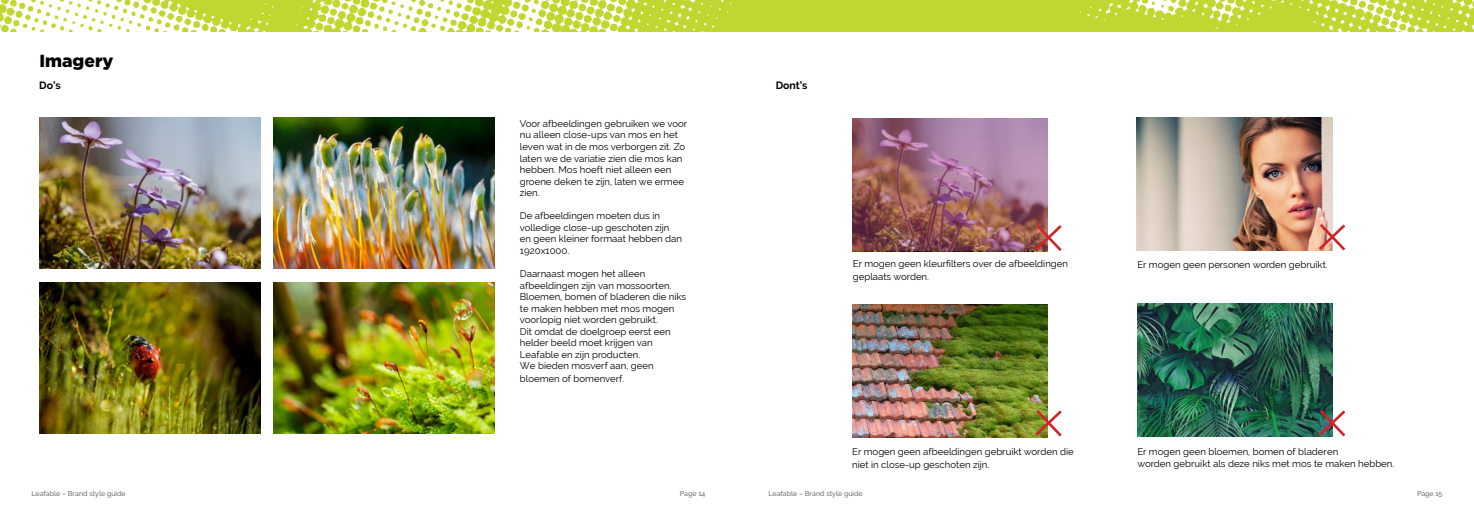
<style>
.page{position:relative;width:1474px;height:521px;background:#fff}
.page>*{position:absolute;margin:0;border:0;box-sizing:border-box;transform-origin:0 0}
.t1{font:900 17.5px "Gotham";color:#000}
.t2{font:700 10.5px "Raleway";color:#000}
.t3{font:9.62px/11.5px "Raleway";color:#000}
.t4{font:500 7px "Raleway";color:#6d6e71}
</style>
<div class="page">
<img style="left:0;top:0;width:1473px;height:32px">
<img style="left:39px;top:118px;width:222px;height:150px">
<img style="left:39px;top:282px;width:222px;height:151px">
<img style="left:852px;top:118px;width:195px;height:133px">
<svg style="left:1032px;top:222px;width:30px;height:30px"></svg>
<img style="left:273px;top:118px;width:221px;height:150px">
<img style="left:273px;top:282px;width:221px;height:151px">
<img style="left:852px;top:304px;width:195px;height:133px">
<svg style="left:1032px;top:407px;width:30px;height:31px"></svg>
<img style="left:1136px;top:118px;width:196px;height:132px">
<svg style="left:1315px;top:221px;width:31px;height:30px"></svg>
<img style="left:1137px;top:303px;width:194px;height:133px">
<svg style="left:1315px;top:407px;width:31px;height:30px"></svg>
<h1 class="t1" style="left:39px;top:51px;width:76px">Imagery</h1>
<p class="t2" style="left:39px;top:79px;width:23px">Do’s</p>
<p class="t2" style="left:775px;top:79px;width:33px">Dont’s</p>
<p class="t3" style="left:520px;top:118px;width:169px">Voor afbeeldingen gebruiken we voor nu alleen close-ups van mos en het leven wat in de mos verborgen zit. Zo laten we de variatie zien die mos kan hebben. Mos hoeft niet alleen een groene deken te zijn, laten we ermee zien.</p>
<p class="t3" style="left:520px;top:210px;width:164px">De afbeeldingen moeten dus in volledige close-up geschoten zijn en geen kleiner formaat hebben dan<br>1920x1000.</p>
<p class="t3" style="left:520px;top:268px;width:168px">Daarnaast mogen het alleen afbeeldingen zijn van mossoorten.<br>Bloemen, bomen of bladeren die niks te maken hebben met mos mogen voorlopig niet worden gebruikt.<br>Dit omdat de doelgroep eerst een helder beeld moet krijgen van<br>Leafable en zijn producten.<br>We bieden mosverf aan, geen</p>
<p class="t3" style="left:520px;top:373px;width:106px">bloemen of bomenverf.</p>
<p class="t3" style="left:852px;top:258px;width:217px;line-height:12.6px">Er mogen geen kleurfilters over de afbeeldingen geplaats worden.</p>
<p class="t3" style="left:852px;top:445px;width:223px;line-height:12.6px">Er mogen geen afbeeldingen gebruikt worden die niet in close-up geschoten zijn.</p>
<p class="t3" style="left:1137px;top:258px;width:192px">Er mogen geen personen worden gebruikt.</p>
<p class="t3" style="left:1137px;top:446px;width:258px">Er mogen geen bloemen, bomen of bladeren<br>worden gebruikt als deze niks met mos te maken hebben.</p>
<p class="t4" style="left:32px;top:489px;width:96px">Leafable – Brand style guide</p>
<p class="t4" style="left:680px;top:489px;width:27px">Page 14</p>
<p class="t4" style="left:768px;top:489px;width:96px">Leafable – Brand style guide</p>
<p class="t4" style="left:1416px;top:489px;width:27px">Page 15</p>
</div>
